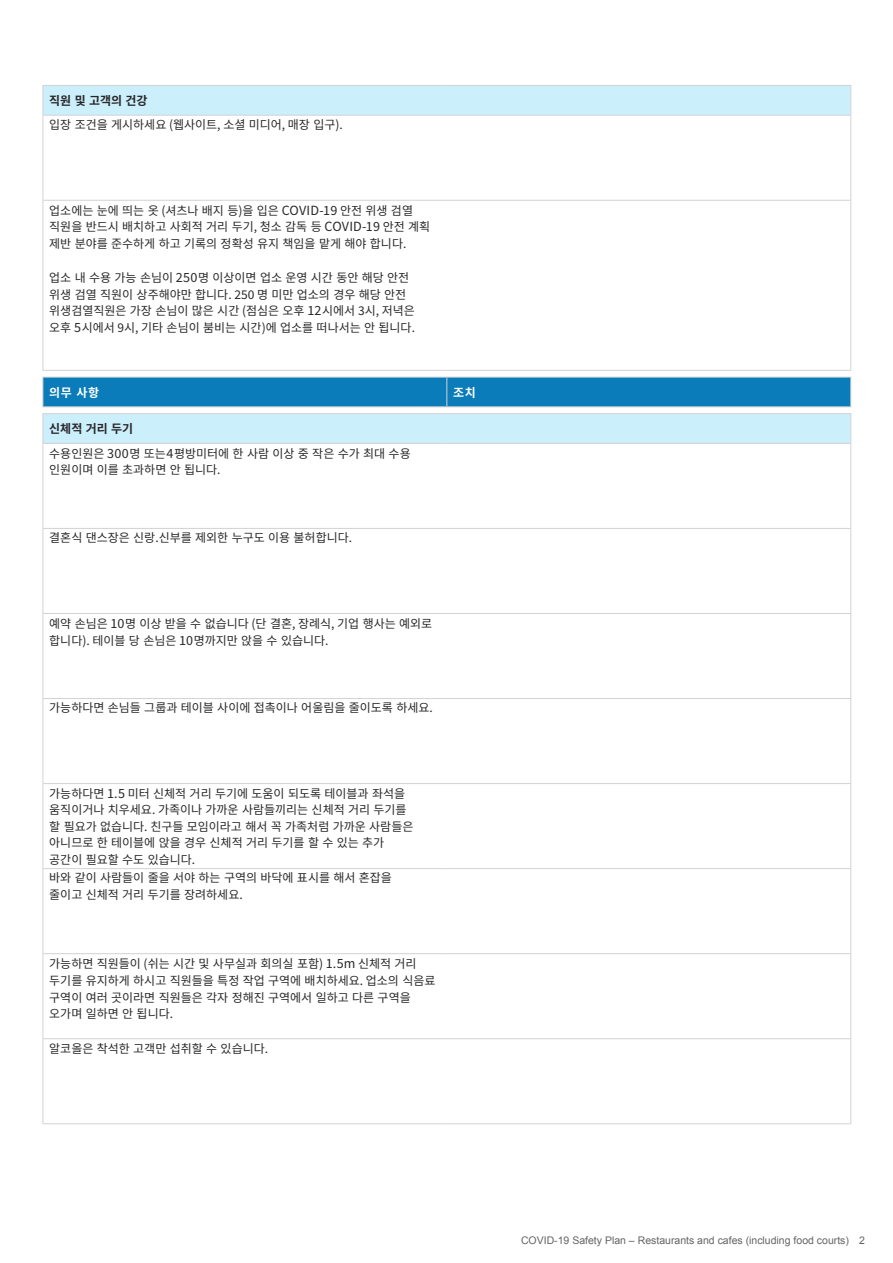
<style>
.page{position:relative;width:893px;height:1263px;background:#fff}
.page>*{position:absolute;margin:0;border:0;box-sizing:border-box;transform-origin:0 0}
.Text{font:12px/16.8px "Source Han Sans SC";color:#292829}
.H4-bold_tables{font:700 12px "Source Han Sans SC";color:#292829}
.Head_5_tables_white{font:700 12px "Source Han Sans SC";color:#fff}
.t1{font:10.5px "Arial";color:#636466}
.s1{font-size:12.6px}
</style>
<div class="page">
<hr style="left:43px;top:115px;width:404px;height:1px;background:#d1d3d4">
<hr style="left:447px;top:115px;width:404px;height:1px;background:#d1d3d4">
<hr style="left:43px;top:116px;width:1px;height:84px;background:#d1d3d4">
<hr style="left:850px;top:116px;width:1px;height:84px;background:#d1d3d4">
<hr style="left:43px;top:200px;width:404px;height:1px;background:#d1d3d4">
<hr style="left:43px;top:201px;width:1px;height:169px;background:#d1d3d4">
<hr style="left:447px;top:200px;width:404px;height:1px;background:#d1d3d4">
<hr style="left:850px;top:201px;width:1px;height:169px;background:#d1d3d4">
<hr style="left:43px;top:370px;width:404px;height:1px;background:#d1d3d4">
<hr style="left:447px;top:370px;width:404px;height:1px;background:#d1d3d4">
<div style="left:43px;top:85px;width:808px;height:30px;background:#cceffc"></div>
<svg style="left:43px;top:377px;width:808px;height:30px;background:#1380ba"></svg>
<hr style="left:43px;top:444px;width:1px;height:84px;background:#d1d3d4">
<hr style="left:850px;top:444px;width:1px;height:84px;background:#d1d3d4">
<hr style="left:43px;top:528px;width:404px;height:1px;background:#d1d3d4">
<hr style="left:43px;top:529px;width:1px;height:84px;background:#d1d3d4">
<hr style="left:447px;top:528px;width:404px;height:1px;background:#d1d3d4">
<hr style="left:850px;top:529px;width:1px;height:84px;background:#d1d3d4">
<hr style="left:43px;top:613px;width:404px;height:1px;background:#d1d3d4">
<hr style="left:43px;top:614px;width:1px;height:84px;background:#d1d3d4">
<hr style="left:447px;top:613px;width:404px;height:1px;background:#d1d3d4">
<hr style="left:850px;top:614px;width:1px;height:84px;background:#d1d3d4">
<hr style="left:43px;top:698px;width:404px;height:1px;background:#d1d3d4">
<hr style="left:43px;top:699px;width:1px;height:84px;background:#d1d3d4">
<hr style="left:447px;top:698px;width:404px;height:1px;background:#d1d3d4">
<hr style="left:850px;top:699px;width:1px;height:84px;background:#d1d3d4">
<hr style="left:43px;top:783px;width:404px;height:1px;background:#d1d3d4">
<hr style="left:43px;top:784px;width:1px;height:84px;background:#d1d3d4">
<hr style="left:447px;top:783px;width:404px;height:1px;background:#d1d3d4">
<hr style="left:850px;top:784px;width:1px;height:84px;background:#d1d3d4">
<hr style="left:43px;top:868px;width:404px;height:1px;background:#d1d3d4">
<hr style="left:43px;top:869px;width:1px;height:84px;background:#d1d3d4">
<hr style="left:447px;top:868px;width:404px;height:1px;background:#d1d3d4">
<hr style="left:850px;top:869px;width:1px;height:84px;background:#d1d3d4">
<hr style="left:43px;top:953px;width:404px;height:1px;background:#d1d3d4">
<hr style="left:43px;top:954px;width:1px;height:84px;background:#d1d3d4">
<hr style="left:447px;top:953px;width:404px;height:1px;background:#d1d3d4">
<hr style="left:850px;top:954px;width:1px;height:84px;background:#d1d3d4">
<hr style="left:43px;top:1038px;width:404px;height:1px;background:#d1d3d4">
<hr style="left:43px;top:1039px;width:1px;height:84px;background:#d1d3d4">
<hr style="left:447px;top:1038px;width:404px;height:1px;background:#d1d3d4">
<hr style="left:850px;top:1039px;width:1px;height:84px;background:#d1d3d4">
<hr style="left:43px;top:1123px;width:404px;height:1px;background:#d1d3d4">
<hr style="left:447px;top:1123px;width:404px;height:1px;background:#d1d3d4">
<hr style="left:43px;top:413px;width:404px;height:1px;background:#d1d3d4">
<hr style="left:447px;top:413px;width:404px;height:1px;background:#d1d3d4">
<hr style="left:43px;top:443px;width:404px;height:1px;background:#d1d3d4">
<hr style="left:447px;top:443px;width:404px;height:1px;background:#d1d3d4">
<div style="left:43px;top:414px;width:808px;height:29px;background:#cceffc"></div>
<h4 class="H4-bold_tables" style="left:49px;top:94px;width:100px">직원 및 고객의 건강</h4>
<p class="Text" style="left:49px;top:116px;width:295px">입장 조건을 게시하세요 (웹사이트, 소셜 미디어, 매장 입구).</p>
<p class="Text" style="left:49px;top:202px;width:383px">업소에는 눈에 띄는 옷 (셔츠나 배지 등)을 입은 <span class="s1">COVID-19</span> 안전 위생 검열 직원을 반드시 배치하고 사회적 거리 두기, 청소 감독 등 <span class="s1">COVID-19</span> 안전 계획 제반 분야를 준수하게 하고 기록의 정확성 유지 책임을 맡게 해야 합니다.</p>
<p class="Text" style="left:49px;top:269px;width:367px">업소 내 수용 가능 손님이 <span class="s1">250</span>명 이상이면 업소 운영 시간 동안 해당 안전 위생 검열 직원이 상주해야만 합니다. 250 명 미만 업소의 경우 해당 안전 위생검열직원은 가장 손님이 많은 시간 (점심은 오후 <span class="s1">12</span>시에서 3시, 저녁은 오후 <span class="s1">5</span>시에서 9시, 기타 손님이 붐비는 시간)에 업소를 떠나서는 안 됩니다.</p>
<h5 class="Head_5_tables_white" style="left:49px;top:386px;width:51px">의무 사항</h5>
<h5 class="Head_5_tables_white" style="left:453px;top:386px;width:24px">조치</h5>
<h4 class="H4-bold_tables" style="left:49px;top:422px;width:86px">신체적 거리 두기</h4>
<p class="Text" style="left:49px;top:445px;width:363px">수용인원은 <span class="s1">300</span>명 또는<span class="s1">4</span>평방미터에 한 사람 이상 중 작은 수가 최대 수용 인원이며 이를 초과하면 안 됩니다.</p>
<p class="Text" style="left:49px;top:530px;width:304px">결혼식 댄스장은 신랑.신부를 제외한 누구도 이용 불허합니다.</p>
<p class="Text" style="left:49px;top:615px;width:385px">예약 손님은 <span class="s1">10</span>명 이상 받을 수 없습니다 (단 결혼, 장례식, 기업 행사는 예외로 합니다). 테이블 당 손님은 <span class="s1">10</span>명까지만 앉을 수 있습니다.</p>
<p class="Text" style="left:49px;top:700px;width:385px">가능하다면 손님들 그룹과 테이블 사이에 접촉이나 어울림을 줄이도록 하세요.</p>
<p class="Text" style="left:49px;top:785px;width:366px">가능하다면 <span class="s1">1.5</span> 미터 신체적 거리 두기에 도움이 되도록 테이블과 좌석을 움직이거나 치우세요. 가족이나 가까운 사람들끼리는 신체적 거리 두기를 할 필요가 없습니다. 친구들 모임이라고 해서 꼭 가족처럼 가까운 사람들은 아니므로 한 테이블에 앉을 경우 신체적 거리 두기를 할 수 있는 추가 공간이 필요할 수도 있습니다.</p>
<p class="Text" style="left:49px;top:870px;width:344px">바와 같이 사람들이 줄을 서야 하는 구역의 바닥에 표시를 해서 혼잡을 줄이고 신체적 거리 두기를 장려하세요.</p>
<p class="Text" style="left:49px;top:955px;width:388px">가능하면 직원들이 (쉬는 시간 및 사무실과 회의실 포함) <span class="s1">1.5m</span> 신체적 거리 두기를 유지하게 하시고 직원들을 특정 작업 구역에 배치하세요. 업소의 식음료 구역이 여러 곳이라면 직원들은 각자 정해진 구역에서 일하고 다른 구역을 오가며 일하면 안 됩니다.</p>
<p class="Text" style="left:49px;top:1040px;width:220px">알코올은 착석한 고객만 섭취할 수 있습니다.</p>
<p class="t1" style="left:521px;top:1234px;width:346px">COVID-19 Safety Plan – Restaurants and cafes (including food courts) 2</p>
</div>
